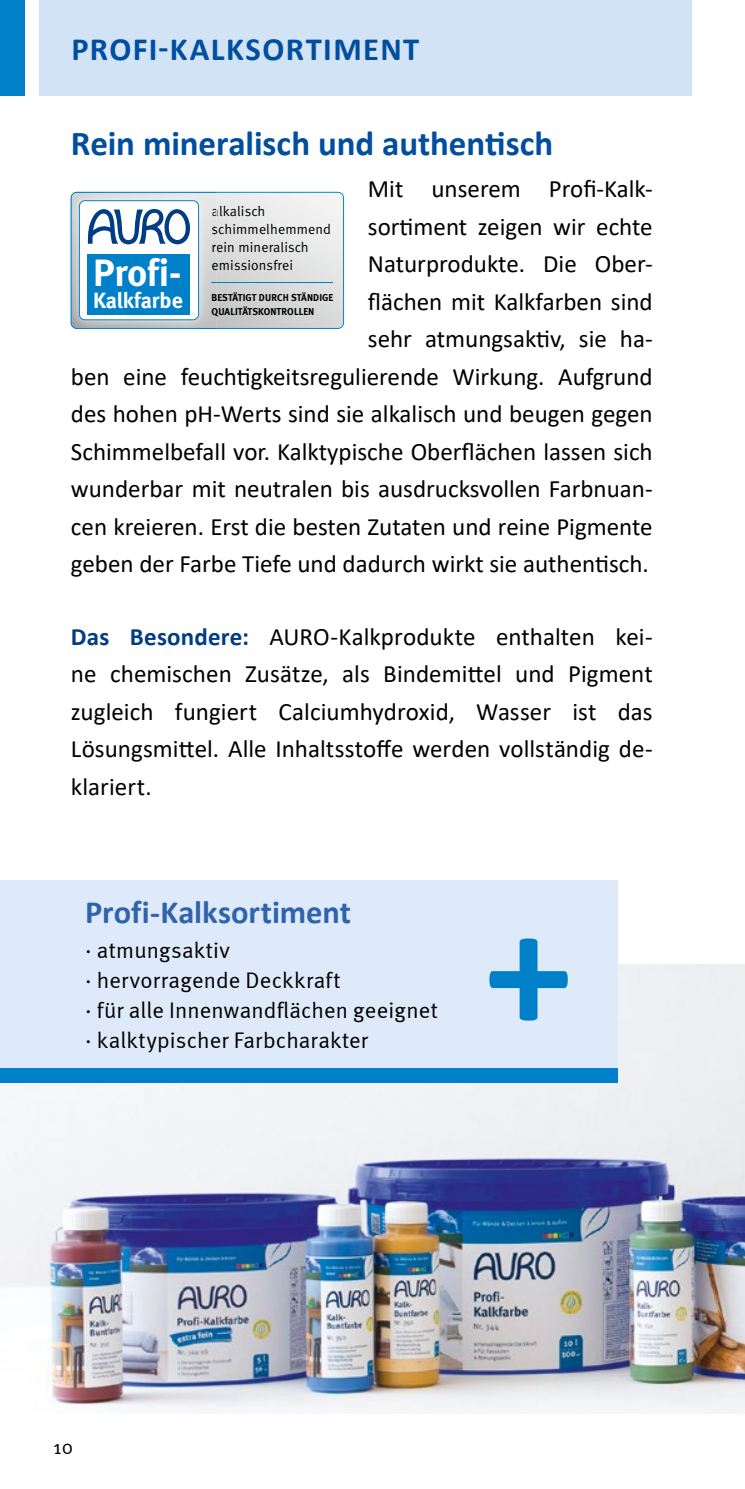
<style>
.page{position:relative;width:745px;height:1489px;background:#fff}
.page>*{position:absolute;margin:0;border:0;box-sizing:border-box;transform-origin:0 0}
.t1{font:700 175px "Calibri";color:#0080c8}
.t2{font:700 38px "Meta";color:#fff}
.t3{font:700 35px "Calibri";letter-spacing:-.005em;color:#004e9e}
.t4{font:700 32.5px "Calibri";letter-spacing:.045em;color:#004e9e}
.t5{font:700 32.5px "Calibri";color:#3063ad}
.t6{font:25px/37.5px "Calibri";color:#000;text-align:right}
.t7{font:22.5px/30px "Meta Normal";letter-spacing:.01em;color:#000}
.t8{font:700 22px "Meta";color:#fff}
.t9{font:20px "Meta Normal";color:#000}
.t10{font:14px/18px "Meta Normal";letter-spacing:.01em;color:#000}
.t11{font:700 10px/14px "Meta";letter-spacing:.01em;color:#000}
.s1{color:#040404}
.s2{font-weight:700;color:#013d85}
</style>
<div class="page">
<div style="left:39px;top:0;width:652px;height:96px;background:#d3e3f6"></div>
<div style="left:0;top:0;width:25px;height:96px;background:#0080c8"></div>
<img style="left:0;top:964px;width:744px;height:449px">
<svg style="left:71px;top:192px;width:273px;height:137px"></svg>
<div style="left:0;top:879px;width:617px;height:192px;background:#deeaf9"></div>
<div style="left:0;top:1068px;width:617px;height:14px;background:#0080c8"></div>
<h3 class="t4" style="left:72px;top:26px;width:349px">PROFI-KALKSORTIMENT</h3>
<h3 class="t3" style="left:71px;top:118px;width:483px">Rein mineralisch und authentisch</h3>
<p class="t6" style="left:71px;top:169px;width:583px">Mit unserem Profi-Kalk-<br>sortiment zeigen wir echte<br>Naturprodukte. Die Ober-<br>flächen mit Kalkfarben sind<br>sehr atmungsaktiv, sie ha-<br>ben eine feuchtigkeitsregulierende Wirkung. Aufgrund des hohen pH-Werts sind sie alkalisch und beugen gegen Schimmelbefall vor. Kalktypische Oberflächen lassen sich wunderbar mit neutralen bis ausdrucksvollen Farbnuan&shy;cen kreieren. Erst die besten Zutaten und reine Pigmente geben der Farbe Tiefe und dadurch wirkt sie authentisch.</p>
<p class="t10" style="left:211px;top:202px;width:121px"><span class="s1">a</span>lkalisch <span class="s1">s</span>chimmelhemmend <span class="s1">r</span>ein mineralisch <span class="s1">e</span>missionsfrei</p>
<h2 class="t2" style="left:93px;top:250px;width:90px">Profi-</h2>
<p class="t8" style="left:93px;top:287px;width:91px">Kalkfarbe</p>
<p class="t11" style="left:211px;top:291px;width:123px">BESTÄTIGT DURCH STÄNDIGE<br>QUALITÄTSKONTROLLEN</p>
<p class="t6" style="left:71px;top:617px;width:583px;text-align:justify"><span class="s2">Das Besondere:</span> AURO-Kalkprodukte enthalten kei&shy;ne chemischen Zusätze, als Bindemittel und Pigment zugleich fungiert Calciumhydroxid, Wasser ist das Lösungsmittel. Alle Inhaltsstoffe werden vollständig de&shy;klariert.</p>
<h3 class="t5" style="left:85px;top:889px;width:267px">Profi-Kalksortiment</h3>
<p class="t7" style="left:85px;top:934px;width:354px">· atmungsaktiv<br>· hervorragende Deckkraft<br>· für alle Innenwandflächen geeignet · kalktypischer Farbcharakter</p>
<h1 class="t1" style="left:484px;top:846px;width:89px">+</h1>
<p class="t9" style="left:53px;top:1435px;width:21px">10</p>
</div>
